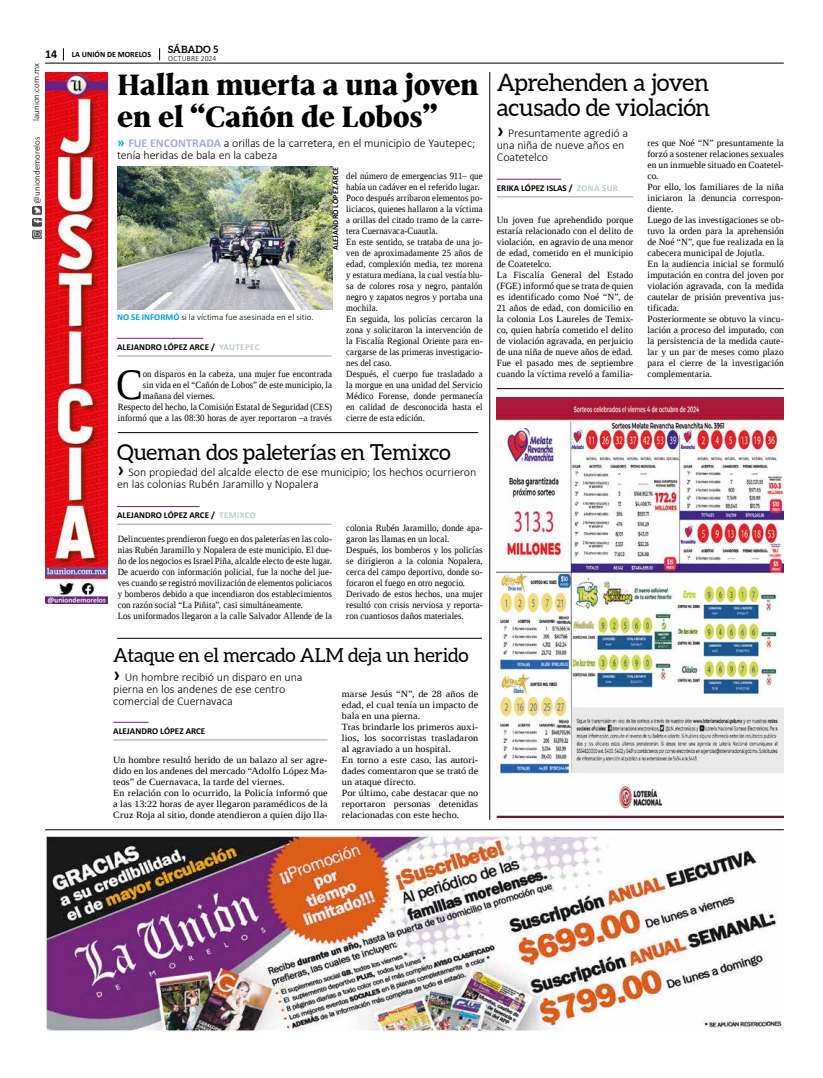
<style>
.page{position:relative;width:823px;height:1078px;background:#fff}
.page>*{position:absolute;margin:0;border:0;box-sizing:border-box;transform-origin:0 0}
.t1{font:43.1px "Liberation Serif";color:#000;scale:.93 1}
.t2{font:800 31px/32px "Pobla";letter-spacing:-.01em;color:#000}
.t3{font:24px/25px "Aleo";letter-spacing:-.025em;color:#000}
.t4{font:22px "Aleo";letter-spacing:-.01em;color:#000}
.t5{font:19.3px "Aleo";letter-spacing:-.025em;color:#000}
.t6{font:300 12px/12px "Calibri";letter-spacing:-.01em;color:#000}
.t7{font:700 10px "Aleo";color:#000}
.t8{font:9.5px/11px "Liberation Serif";letter-spacing:.01em;color:#000;scale:.93 1}
.t9{font:9.5px/11px "Liberation Serif";letter-spacing:.01em;color:#000}
.t10{font:9.5px/11px "Liberation Serif";letter-spacing:.01em;color:#000;scale:1.07 1}
.t11{font:700 9px "Calibri";color:#000}
.t12{font:300 9px "Calibri";color:#000}
.t13{font:700 8px "Calibri";letter-spacing:.005em;color:#000}
.t14{font:300 8px "Calibri";letter-spacing:.04em;color:#000;scale:.94 1}
.s1{font-size:12px}
.s2{font-weight:700;font-size:14px;color:#00afcb}
.s3{font-weight:700;color:#a5add8}
.s4{font-weight:700;color:#009fe3}
.s5{color:#becbd3}
.s6{font-weight:700;font-size:20px}
</style>
<div class="page">
<hr style="left:45px;top:63px;width:738px;height:1px;background:#000">
<img style="left:32px;top:206px;width:9px;height:32px">
<svg style="left:63px;top:48px;width:1px;height:12px"></svg>
<svg style="left:159px;top:48px;width:1px;height:12px"></svg>
<img style="left:45px;top:72px;width:62px;height:531px">
<img style="left:45px;top:835px;width:738px;height:197px">
<img style="left:496px;top:397px;width:287px;height:419px">
<hr style="left:45px;top:829px;width:738px;height:1px;background:#000">
<hr style="left:496px;top:179px;width:65px;height:1px;background:#702283">
<hr style="left:496px;top:197px;width:137px;height:1px;background:#9d9d9c">
<hr style="left:496px;top:388px;width:287px;height:1px;background:#000">
<hr style="left:113px;top:721px;width:35px;height:1px;background:#702283">
<hr style="left:113px;top:739px;width:214px;height:1px;background:#9d9d9c">
<hr style="left:117px;top:638px;width:364px;height:1px;background:#000">
<hr style="left:117px;top:506px;width:82px;height:1px;background:#702283">
<hr style="left:117px;top:524px;width:214px;height:1px;background:#9d9d9c">
<hr style="left:118px;top:432px;width:360px;height:1px;background:#000">
<hr style="left:117px;top:338px;width:86px;height:1px;background:#702283">
<hr style="left:117px;top:356px;width:214px;height:1px;background:#9d9d9c">
<img style="left:117px;top:166px;width:215px;height:144px">
<hr style="left:489px;top:72px;width:1px;height:747px;background:#000">
<p class="t13" style="left:45px;top:49px;width:107px"><span class="s1">14</span> LA UNIÓN DE MORELOS</p>
<p class="t7" style="left:168px;top:44px;width:52px">SÁBADO 5</p>
<p class="t14" style="left:168px;top:53px;width:53px">OCTUBRE 2024</p>
<p class="t12" style="left:31px;top:121px;width:59px;rotate:-90deg">launion.com.mx</p>
<p class="t12" style="left:31px;top:203px;width:69px;rotate:-90deg">@uniondemorelos</p>
<h2 class="t2" style="left:117px;top:69px;width:363px">Hallan muerta a una joven en el “Cañón de Lobos”</h2>
<p class="t6" style="left:117px;top:136px;width:359px"><span class="s2">»</span> <span class="s3">FUE ENCONTRADA</span> a orillas de la carretera, en el municipio de Yautepec; tenía heridas de bala en la cabeza</p>
<p class="t13" style="left:330px;top:250px;width:85px;rotate:-90deg">ALEJANDRO LÓPEZ ARCE</p>
<p class="t12" style="left:117px;top:311px;width:198px"><span class="s4">NO SE INFORMÓ</span> si la víctima fue asesinada en el sitio.</p>
<p class="t11" style="left:117px;top:341px;width:144px">ALEJANDRO LÓPEZ ARCE / <span class="s5">YAUTEPEC</span></p>
<h1 class="t1" style="left:116px;top:357px;width:30px">C</h1>
<p class="t8" style="left:143px;top:368px;width:205px">on disparos en la cabeza, una mujer fue encontrada</p>
<p class="t8" style="left:143px;top:379px;width:205px">sin vida en el “Cañón de Lobos” de este municipio, la</p>
<p class="t8" style="left:143px;top:390px;width:79px">mañana del viernes.</p>
<p class="t8" style="left:118px;top:401px;width:232px">Respecto del hecho, la Comisión Estatal de Seguridad (CES)</p>
<p class="t8" style="left:118px;top:412px;width:232px">informó que a las 08:30 horas de ayer reportaron –a través</p>
<p class="t8" style="left:346px;top:170px;width:148px">del número de emergencias 911– que había un cadáver en el referido lugar.<br>Poco después arribaron elementos po&shy;liciacos, quienes hallaron a la víctima a orillas del citado tramo de la carre&shy;tera Cuernavaca-Cuautla.<br>En este sentido, se trataba de una jo&shy;ven de aproximadamente 25 años de edad, complexión media, tez morena y estatura mediana, la cual vestía blu&shy;sa de colores rosa y negro, pantalón negro y zapatos negros y portaba una mochila.<br>En seguida, los policías cercaron la zona y solicitaron la intervención de la Fiscalía Regional Oriente para en&shy;cargarse de las primeras investigacio&shy;nes del caso.<br>Después, el cuerpo fue trasladado a la morgue en una unidad del Servicio Médico Forense, donde permanecía en calidad de desconocida hasta el cierre de esta edición.</p>
<h3 class="t4" style="left:117px;top:440px;width:335px">Queman dos paleterías en Temixco</h3>
<p class="t6" style="left:117px;top:466px;width:360px"><span class="s6">›</span> Son propiedad del alcalde electo de ese municipio; los hechos ocurrieron en las colonias Rubén Jaramillo y Nopalera</p>
<p class="t11" style="left:117px;top:509px;width:140px">ALEJANDRO LÓPEZ ARCE / <span class="s5">TEMIXCO</span></p>
<p class="t8" style="left:118px;top:533px;width:232px">Delincuentes prendieron fuego en dos paleterías en las colo&shy;nias Rubén Jaramillo y Nopalera de este municipio. El due&shy;ño de los negocios es Israel Piña, alcalde electo de este lugar.<br>De acuerdo con información policial, fue la noche del jue&shy;ves cuando se registró movilización de elementos policiacos y bomberos debido a que incendiaron dos establecimientos con razón social “La Piñita”, casi simultáneamente.<br>Los uniformados llegaron a la calle Salvador Allende de la</p>
<p class="t8" style="left:346px;top:522px;width:148px">colonia Rubén Jaramillo, donde apa&shy;garon las llamas en un local.<br>Después, los bomberos y los policías se dirigieron a la colonia Nopalera, cerca del campo deportivo, donde so&shy;focaron el fuego en otro negocio.<br>Derivado de estos hechos, una mujer resultó con crisis nerviosa y reporta&shy;ron cuantiosos daños materiales.</p>
<h3 class="t5" style="left:113px;top:644px;width:356px">Ataque en el mercado ALM deja un herido</h3>
<p class="t6" style="left:113px;top:671px;width:190px"><span class="s6">›</span> Un hombre recibió un disparo en una pierna en los andenes de ese centro comercial de Cuernavaca</p>
<p class="t11" style="left:113px;top:725px;width:93px">ALEJANDRO LÓPEZ ARCE</p>
<p class="t10" style="left:341px;top:687px;width:129px">marse Jesús “N”, de 28 años de edad, el cual tenía un impacto de bala en una pierna.<br>Tras brindarle los primeros auxi&shy;lios, los socorristas trasladaron al agraviado a un hospital.<br>En torno a este caso, las autori&shy;dades comentaron que se trató de un ataque directo.<br>Por último, cabe destacar que no reportaron personas detenidas relacionadas con este hecho.</p>
<p class="t10" style="left:113px;top:753px;width:202px">Un hombre resultó herido de un balazo al ser agre&shy;dido en los andenes del mercado “Adolfo López Ma&shy;teos” de Cuernavaca, la tarde del viernes.<br>En relación con lo ocurrido, la Policía informó que a las 13:22 horas de ayer llegaron paramédicos de la Cruz Roja al sitio, donde atendieron a quien dijo lla-</p>
<h3 class="t3" style="left:496px;top:70px;width:215px">Aprehenden a joven acusado de violación</h3>
<p class="t6" style="left:496px;top:127px;width:133px"><span class="s6">›</span> Presuntamente agredió a una niña de nueve años en<br>Coatetelco</p>
<p class="t11" style="left:496px;top:182px;width:122px">ERIKA LÓPEZ ISLAS / <span class="s5">ZONA SUR</span></p>
<p class="t9" style="left:647px;top:137px;width:138px">res que Noé “N” presuntamente la forzó a sostener relaciones sexuales en un inmueble situado en Coatetel&shy;co.<br>Por ello, los familiares de la niña iniciaron la denuncia correspon&shy;diente.<br>Luego de las investigaciones se ob&shy;tuvo la orden para la aprehensión de Noé “N”, que fue realizada en la cabecera municipal de Jojutla.<br>En la audiencia inicial se formuló imputación en contra del joven por violación agravada, con la medida cautelar de prisión preventiva jus&shy;tificada.<br>Posteriormente se obtuvo la vincu&shy;lación a proceso del imputado, con la persistencia de la medida caute&shy;lar y un par de meses como plazo para el cierre de la investigación complementaria.</p>
<p class="t9" style="left:496px;top:214px;width:138px">Un joven fue aprehendido porque estaría relacionado con el delito de violación, en agravio de una menor de edad, cometido en el municipio de Coatetelco.<br>La Fiscalía General del Estado (FGE) informó que se trata de quien es identificado como Noé “N”, de<br>21 años de edad, con domicilio en la colonia Los Laureles de Temix&shy;co, quien habría cometido el delito de violación agravada, en perjuicio de una niña de nueve años de edad.<br>Fue el pasado mes de septiembre cuando la víctima reveló a familia-</p>
</div>
